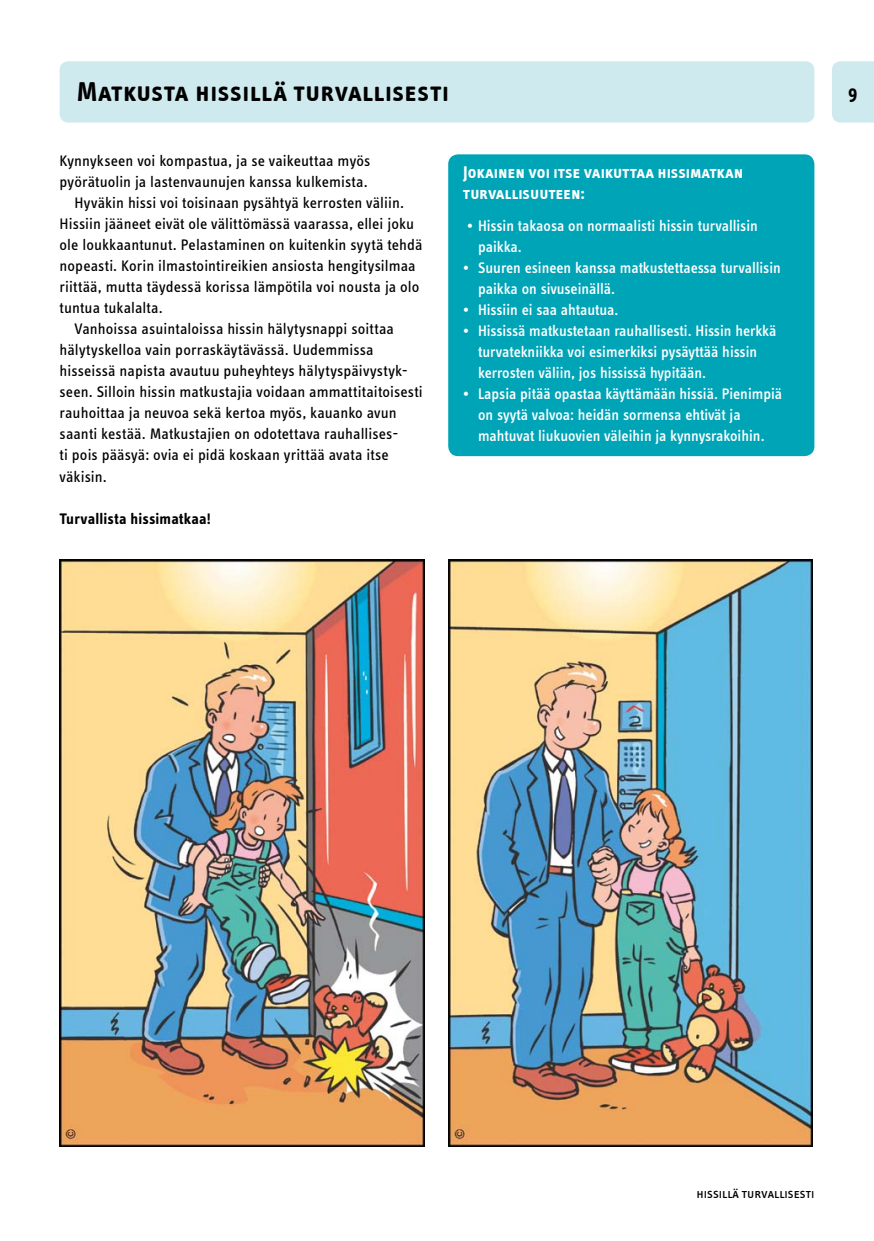
<style>
.page{position:relative;width:874px;height:1241px;background:#fff}
.page>*{position:absolute;margin:0;border:0;box-sizing:border-box;transform-origin:0 0}
.t1{font:28px "Info Text Bold Caps";letter-spacing:.025em;color:#000}
.t2{font:700 19.25px "Info Text OT";color:#000}
.t3{font:17.5px/21px "Info Text Bold Caps";letter-spacing:.01em;color:#fff}
.t4{font:15.75px "Info Text OT";letter-spacing:.005em;color:#000}
.t5{font:500 15.75px/21px "Info Text OT";color:#fff}
.t6{font:700 15.75px "Info Text OT";letter-spacing:.01em;color:#000}
.t7{font:14px "Info Text Book Caps";color:#000}
</style>
<div class="page">
<div style="left:832px;top:61px;width:41px;height:61px;background:#cfeaef"></div>
<div style="left:60px;top:61px;width:754px;height:61px;background:#cfeaef;border-radius:9px"></div>
<div style="left:448px;top:154px;width:366px;height:302px;background:#00a4b7;border-radius:10px"></div>
<img style="left:60px;top:559px;width:364px;height:587px">
<img style="left:448px;top:559px;width:364px;height:587px">
<h1 class="t1" style="left:77px;top:75px;width:373px">Matkusta hissillä turvallisesti</h1>
<p class="t2" style="left:847px;top:81px;width:11px">9</p>
<p class="t4" style="left:60px;top:152px;width:312px">Kynnykseen voi kompastua, ja se vaikeuttaa myös</p>
<p class="t4" style="left:60px;top:173px;width:310px">pyörätuolin ja lastenvaunujen kanssa kulkemista.</p>
<p class="t4" style="left:74px;top:194px;width:331px">Hyväkin hissi voi toisinaan pysähtyä kerrosten väliin.</p>
<p class="t4" style="left:60px;top:215px;width:356px">Hissiin jääneet eivät ole välittömässä vaarassa, ellei joku</p>
<p class="t4" style="left:60px;top:236px;width:364px">ole loukkaantunut. Pelastaminen on kuitenkin syytä tehdä</p>
<p class="t4" style="left:60px;top:257px;width:357px">nopeasti. Korin ilmastointireikien ansiosta hengitysilmaa</p>
<p class="t4" style="left:60px;top:278px;width:361px">riittää, mutta täydessä korissa lämpötila voi nousta ja olo</p>
<p class="t4" style="left:60px;top:299px;width:105px">tuntua tukalalta.</p>
<p class="t4" style="left:74px;top:320px;width:321px">Vanhoissa asuintaloissa hissin hälytysnappi soittaa</p>
<p class="t4" style="left:60px;top:341px;width:315px">hälytyskelloa vain porraskäytävässä. Uudemmissa</p>
<p class="t4" style="left:60px;top:362px;width:349px">hisseissä napista avautuu puheyhteys hälytyspäivystyk-</p>
<p class="t4" style="left:60px;top:383px;width:364px">seen. Silloin hissin matkustajia voidaan ammattitaitoisesti</p>
<p class="t4" style="left:60px;top:404px;width:338px">rauhoittaa ja neuvoa sekä kertoa myös, kauanko avun</p>
<p class="t4" style="left:60px;top:425px;width:340px">saanti kestää. Matkustajien on odotettava rauhallises-</p>
<p class="t4" style="left:60px;top:446px;width:330px">ti pois pääsyä: ovia ei pidä koskaan yrittää avata itse</p>
<p class="t4" style="left:60px;top:467px;width:49px">väkisin.</p>
<p class="t6" style="left:60px;top:508px;width:153px">Turvallista hissimatkaa!</p>
<p class="t3" style="left:463px;top:162px;width:281px">Jokainen voi itse vaikuttaa hissimatkan turvallisuuteen:</p>
<p class="t5" style="left:478px;top:214px;width:281px;text-indent:-11px">• Hissin takaosa on normaalisti hissin turvallisin paikka.</p>
<p class="t5" style="left:478px;top:256px;width:304px;text-indent:-15px">• Suuren esineen kanssa matkustettaessa turvallisin paikka on sivuseinällä.</p>
<p class="t5" style="left:463px;top:298px;width:156px">• Hissiin ei saa ahtautua.</p>
<p class="t5" style="left:478px;top:319px;width:299px;text-indent:-15px">• Hississä matkustetaan rauhallisesti. Hissin herkkä turvatekniikka voi esimerkiksi pysäyttää hissin kerrosten väliin, jos hississä hypitään.</p>
<p class="t5" style="left:478px;top:382px;width:305px;text-indent:-15px">• Lapsia pitää opastaa käyttämään hissiä. Pienimpiä on syytä valvoa: heidän sormensa ehtivät ja mahtuvat liukuovien väleihin ja kynnysrakoihin.</p>
<p class="t7" style="left:696px;top:1184px;width:119px">hissillä turvallisesti</p>
</div>
